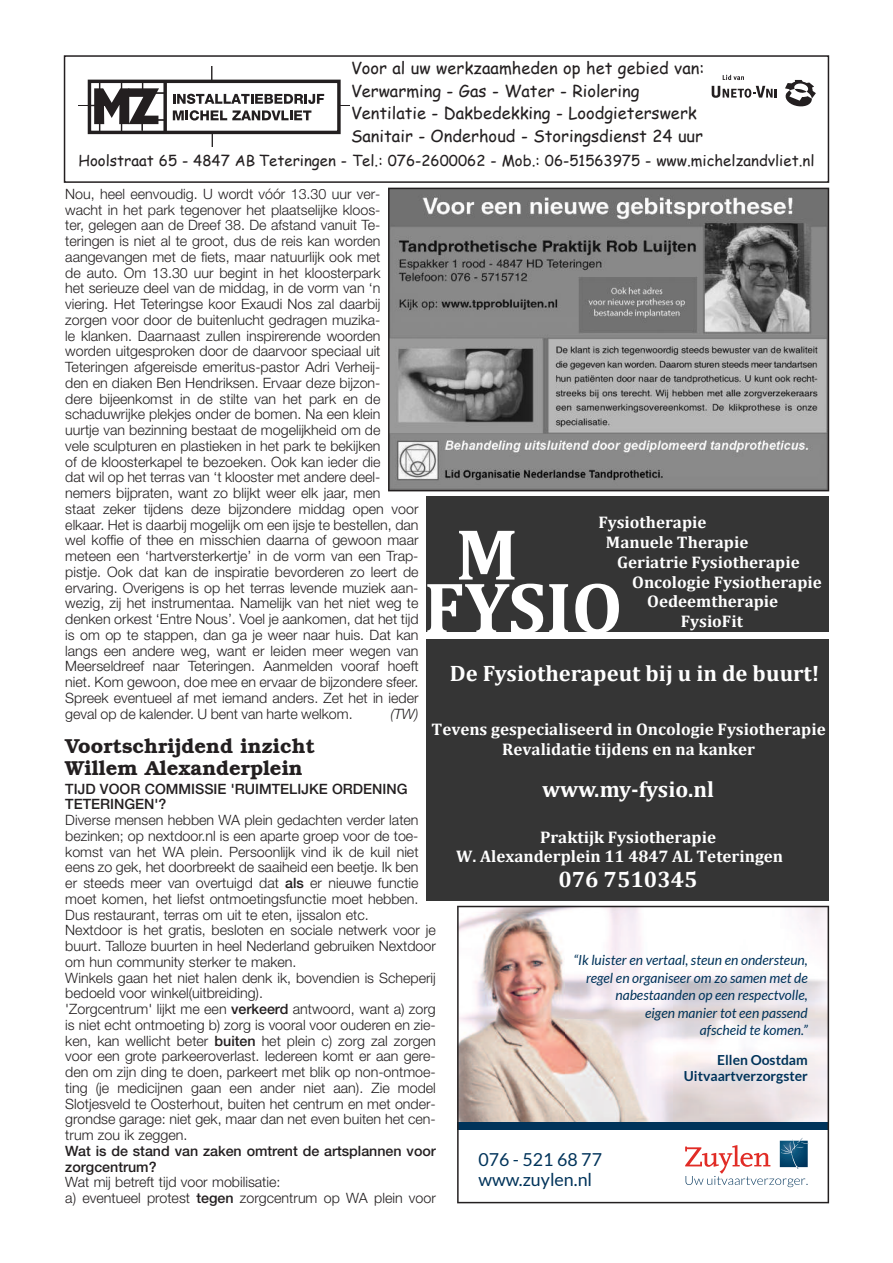
<style>
.page{position:relative;width:893px;height:1263px;background:#fff}
.page>*{position:absolute;margin:0;border:0;box-sizing:border-box;transform-origin:0 0}
.t1{font:700 73.05px "Cambria";color:#fff}
.t2{font:700 22.5px "Cambria";color:#fff}
.t3{font:600 20.25px/21.8px "Bookman";color:#231f20}
.t4{font:17.85px/19.5px "Lato";color:#00335a}
.t5{font:700 16.8px/19.8px "Cambria";color:#fff}
.t6{font:16.5px/22.5px "Comic Sans MS";color:#231f20}
.t7{font:15px "Comic Sans MS";color:#231f20}
.t8{font:300 14.25px/15.8px "Helvetica Neue";color:#231f20}
.t9{font:500 14.25px/15.8px "Helvetica Neue";color:#231f20}
.t10{font:italic 300 14.25px "Helvetica Neue";color:#231f20}
.t11{font:italic 13.8px/17.4px "Lato";color:#00335a;text-align:right}
.t12{font:700 13.8px/16.4px "Lato";color:#00335a;text-align:right}
.s1{font-weight:500}
</style>
<div class="page">
<div style="left:64px;top:55px;width:765px;height:128px;border:2px solid #231f20"></div>
<div style="left:88px;top:80px;width:253px;height:54px;border:3px solid #231f20"></div>
<svg style="left:163px;top:81px;width:4px;height:51px"></svg>
<svg style="left:173px;top:94px;width:151px;height:10px"></svg>
<svg style="left:173px;top:110px;width:138px;height:11px"></svg>
<hr style="left:99px;top:82px;width:1px;height:50px;background:#231f20">
<hr style="left:121px;top:81px;width:1px;height:51px;background:#231f20">
<svg style="left:79px;top:82px;width:86px;height:49px"></svg>
<svg style="left:211px;top:67px;width:1px;height:14px"></svg>
<svg style="left:212px;top:133px;width:1px;height:14px"></svg>
<svg style="left:785px;top:80px;width:31px;height:27px"></svg>
<svg style="left:712px;top:86px;width:65px;height:12px"></svg>
<svg style="left:723px;top:75px;width:21px;height:5px"></svg>
<svg style="left:457px;top:906px;width:372px;height:297px"></svg>
<div style="left:426px;top:497px;width:403px;height:404px;background:#353535"></div>
<div style="left:426px;top:632px;width:403px;height:7px;background:#fff"></div>
<img style="left:391px;top:191px;width:435px;height:297px">
<div style="left:388px;top:188px;width:441px;height:303px;border:2px solid #231f20"></div>
<p class="t6" style="left:351px;top:57px;width:355px">Voor al uw werkzaamheden op het gebied van:<br>Verwarming - Gas - Water - Riolering Ventilatie - Dakbedekking - Loodgieterswerk Sanitair - Onderhoud - Storingsdienst 24 uur</p>
<p class="t7" style="left:79px;top:149px;width:737px">Hoolstraat 65 - 4847 AB Teteringen - Tel.: 076-2600062 - Mob.: 06-51563975 - www.michelzandvliet.nl</p>
<p class="t8" style="left:65px;top:187px;width:355px">Nou, heel eenvoudig. U wordt vóór 13.30 uur ver&shy;wacht in het park tegenover het plaatselijke kloos-<br>ter, gelegen aan de Dreef 38. De afstand vanuit Te&shy;teringen is niet al te groot, dus de reis kan worden aangevangen met de fiets, maar natuurlijk ook met<br>de auto. Om 13.30 uur begint in het kloosterpark<br>het serieuze deel van de middag, in de vorm van ‘n viering. Het Teteringse koor Exaudi Nos zal daarbij zorgen voor door de buitenlucht gedragen muzika-<br>le klanken. Daarnaast zullen inspirerende woorden worden uitgesproken door de daarvoor speciaal uit Teteringen afgereisde emeritus-pastor Adri Verheij-<br>den en diaken Ben Hendriksen. Ervaar deze bijzon-<br>dere bijeenkomst in de stilte van het park en de schaduwrijke plekjes onder de bomen. Na een klein<br>uurtje van bezinning bestaat de mogelijkheid om de<br>vele sculpturen en plastieken in het park te bekijken<br>of de kloosterkapel te bezoeken. Ook kan ieder die<br>dat wil op het terras van ‘t klooster met andere deel&shy;nemers bijpraten, want zo blijkt weer elk jaar, men<br>staat zeker tijdens deze bijzondere middag open voor elkaar. Het is daarbij mogelijk om een ijsje te bestellen, dan wel koffie of thee en misschien daarna of gewoon maar meteen een ‘hartversterkertje’ in de vorm van een Trap&shy;pistje. Ook dat kan de inspiratie bevorderen zo leert de ervaring. Overigens is op het terras levende muziek aan&shy;wezig, zij het instrumentaa. Namelijk van het niet weg te denken orkest ‘Entre Nous’. Voel je aankomen, dat het tijd is om op te stappen, dan ga je weer naar huis. Dat kan langs een andere weg, want er leiden meer wegen van Meerseldreef naar Teteringen. Aanmelden vooraf hoeft niet. Kom gewoon, doe mee en ervaar de bijzondere sfeer.<br>Spreek eventueel af met iemand anders. Zet het in ieder geval op de kalender. U bent van harte welkom.</p>
<p class="t5" style="left:598px;top:512px;width:110px">Fysiotherapie</p>
<p class="t5" style="left:606px;top:532px;width:144px">Manuele Therapie</p>
<p class="t5" style="left:617px;top:552px;width:184px">Geriatrie Fysiotherapie</p>
<p class="t5" style="left:632px;top:572px;width:191px">Oncologie Fysiotherapie</p>
<p class="t5" style="left:647px;top:591px;width:133px">Oedeemtherapie</p>
<p class="t5" style="left:681px;top:611px;width:64px">FysioFit</p>
<h1 class="t1" style="left:456px;top:510px;width:64px">M</h1>
<h1 class="t1" style="left:424px;top:563px;width:200px">FYSIO</h1>
<h2 class="t2" style="left:450px;top:660px;width:371px">De Fysiotherapeut bij u in de buurt!</h2>
<p class="t5" style="left:431px;top:719px;width:396px;text-align:center">Tevens gespecialiseerd in Oncologie Fysiotherapie<br>Revalidatie tijdens en na kanker</p>
<p class="t10" style="left:390px;top:708px;width:30px">(TW)</p>
<h3 class="t3" style="left:65px;top:735px;width:251px">Voortschrijdend inzicht<br>Willem Alexanderplein</h3>
<p class="t9" style="left:65px;top:782px;width:344px">TIJD VOOR COMMISSIE 'RUIMTELIJKE ORDENING<br>TETERINGEN'?</p>
<p class="t8" style="left:65px;top:813px;width:372px">Diverse mensen hebben WA plein gedachten verder laten bezinken; op nextdoor.nl is een aparte groep voor de toe&shy;komst van het WA plein. Persoonlijk vind ik de kuil niet eens zo gek, het doorbreekt de saaiheid een beetje. Ik ben<br>er steeds meer van overtuigd dat <span class="s1">als</span> er nieuwe functie moet komen, het liefst ontmoetingsfunctie moet hebben.<br>Dus restaurant, terras om uit te eten, ijssalon etc.<br>Nextdoor is het gratis, besloten en sociale netwerk voor je buurt. Talloze buurten in heel Nederland gebruiken Nextdoor om hun community sterker te maken.<br>Winkels gaan het niet halen denk ik, bovendien is Scheperij bedoeld voor winkel(uitbreiding).<br>'Zorgcentrum' lijkt me een <span class="s1">verkeerd</span> antwoord, want a) zorg is niet echt ontmoeting b) zorg is vooral voor ouderen en zie&shy;ken, kan wellicht beter <span class="s1">buiten</span> het plein c) zorg zal zorgen voor een grote parkeeroverlast. Iedereen komt er aan gere&shy;den om zijn ding te doen, parkeert met blik op non-ontmoe&shy;ting (je medicijnen gaan een ander niet aan). Zie model Slotjesveld te Oosterhout, buiten het centrum en met onder&shy;grondse garage: niet gek, maar dan net even buiten het cen&shy;trum zou ik zeggen.</p>
<p class="t9" style="left:65px;top:1144px;width:372px">Wat is de stand van zaken omtrent de artsplannen voor zorgcentrum?</p>
<p class="t8" style="left:65px;top:1176px;width:372px">Wat mij betreft tijd voor mobilisatie:<br>a) eventueel protest <span class="s1">tegen</span> zorgcentrum op WA plein voor</p>
<h2 class="t2" style="left:542px;top:775px;width:173px">www.my-fysio.nl</h2>
<p class="t5" style="left:456px;top:826px;width:329px;text-indent:84px">Praktijk Fysiotherapie<br>W. Alexanderplein 11 4847 AL Teteringen</p>
<h2 class="t2" style="left:558px;top:866px;width:141px">076 7510345</h2>
<p class="t11" style="left:573px;top:951px;width:236px">“Ik luister en vertaal, steun en ondersteun, regel en organiseer om zo samen met de nabestaanden op een respectvolle,<br>eigen manier tot een passend<br>afscheid te komen.”</p>
<p class="t12" style="left:684px;top:1051px;width:126px">Ellen Oostdam<br>Uitvaartverzorgster</p>
<p class="t4" style="left:478px;top:1149px;width:125px">076 - 521 68 77 www.zuylen.nl</p>
</div>
